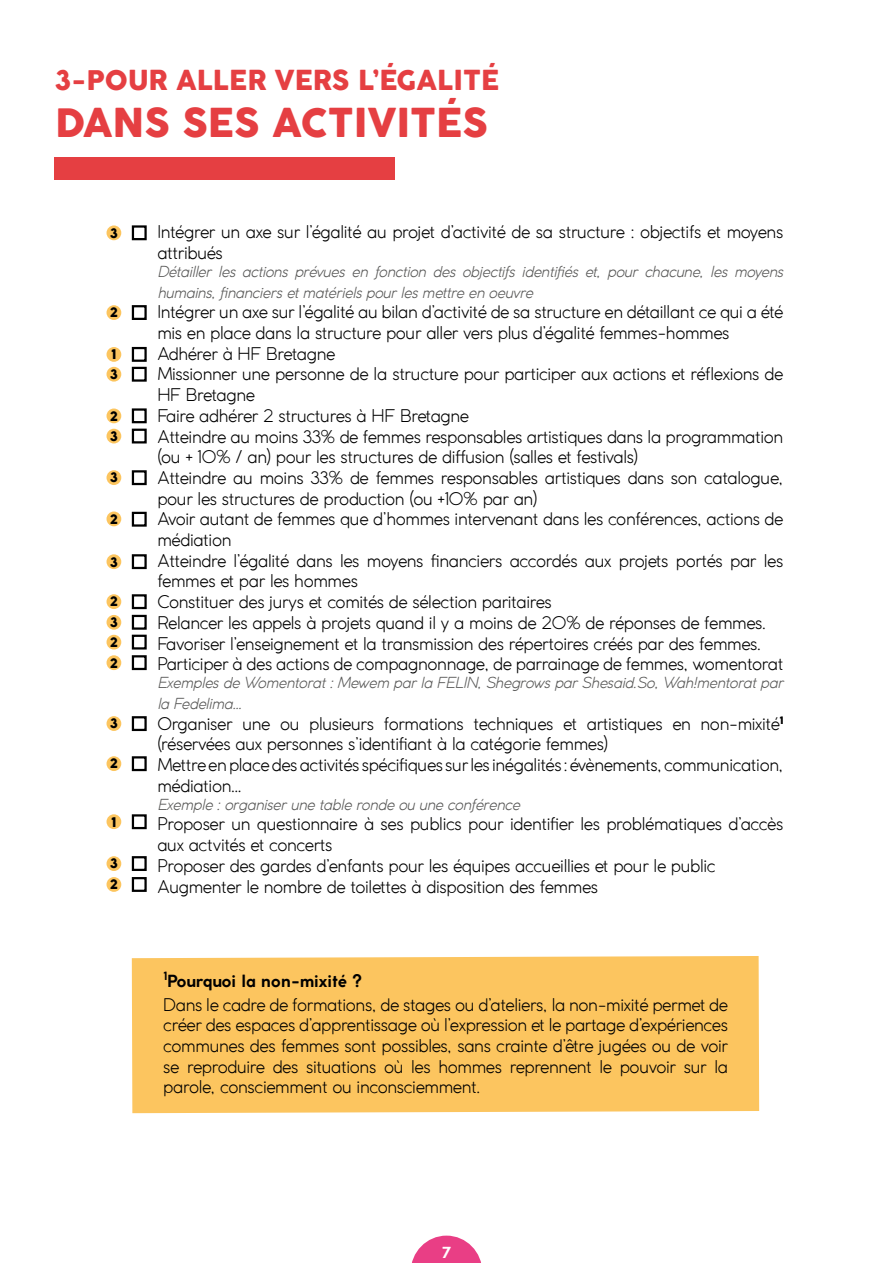
<style>
.page{position:relative;width:893px;height:1263px;background:#fff}
.page>*{position:absolute;margin:0;border:0;box-sizing:border-box;transform-origin:0 0}
.t1{font:800 39px "Coco Gothic";color:#e53f42}
.t2{font:800 27px "Coco Gothic";color:#e53f42}
.t3{font:300 17.25px/20.7px "Coco Gothic";letter-spacing:-.02em;color:#000}
.t4{font:700 16.5px "Coco Gothic";color:#000}
.t5{font:700 15.3px "Coco Gothic";color:#fff}
.t6{font:italic 300 15px/20.7px "Coco Gothic";letter-spacing:-.02em;color:#575756}
.t7{font:800 13.05px/20.2px "Coco Gothic";color:#000;text-align:justify}
</style>
<div class="page">
<svg style="left:412px;top:1235px;width:69px;height:28px"></svg>
<div style="left:54px;top:157px;width:340px;height:23px;background:#e53f42"></div>
<div style="left:132px;top:225px;width:15px;height:15px;border:2px solid #000"></div>
<div style="left:132px;top:408px;width:15px;height:15px;border:2px solid #000"></div>
<div style="left:132px;top:305px;width:15px;height:15px;border:2px solid #000"></div>
<div style="left:132px;top:347px;width:15px;height:15px;border:2px solid #000"></div>
<div style="left:132px;top:367px;width:15px;height:15px;border:2px solid #000"></div>
<div style="left:132px;top:429px;width:15px;height:14px;border:2px solid #000"></div>
<div style="left:132px;top:470px;width:15px;height:15px;border:2px solid #000"></div>
<div style="left:132px;top:512px;width:15px;height:15px;border:2px solid #000"></div>
<div style="left:132px;top:554px;width:15px;height:15px;border:2px solid #000"></div>
<div style="left:132px;top:655px;width:15px;height:15px;border:2px solid #000"></div>
<div style="left:132px;top:594px;width:15px;height:15px;border:2px solid #000"></div>
<div style="left:132px;top:615px;width:15px;height:15px;border:2px solid #000"></div>
<div style="left:132px;top:635px;width:15px;height:14px;border:2px solid #000"></div>
<div style="left:132px;top:716px;width:15px;height:15px;border:2px solid #000"></div>
<div style="left:132px;top:756px;width:15px;height:15px;border:2px solid #000"></div>
<div style="left:132px;top:814px;width:15px;height:15px;border:2px solid #000"></div>
<div style="left:132px;top:856px;width:15px;height:15px;border:2px solid #000"></div>
<div style="left:132px;top:877px;width:15px;height:15px;border:2px solid #000"></div>
<div style="left:107px;top:305px;width:14px;height:15px;background:#fcc55f;border-radius:50%"></div>
<div style="left:107px;top:347px;width:14px;height:15px;background:#fcc55f;border-radius:50%"></div>
<div style="left:107px;top:225px;width:14px;height:15px;background:#fcc55f;border-radius:50%"></div>
<div style="left:107px;top:408px;width:14px;height:15px;background:#fcc55f;border-radius:50%"></div>
<div style="left:107px;top:367px;width:14px;height:15px;background:#fcc55f;border-radius:50%"></div>
<div style="left:107px;top:429px;width:14px;height:14px;background:#fcc55f;border-radius:50%"></div>
<div style="left:107px;top:470px;width:14px;height:15px;background:#fcc55f;border-radius:50%"></div>
<div style="left:107px;top:511px;width:14px;height:15px;background:#fcc55f;border-radius:50%"></div>
<div style="left:107px;top:594px;width:14px;height:15px;background:#fcc55f;border-radius:50%"></div>
<div style="left:107px;top:554px;width:14px;height:15px;background:#fcc55f;border-radius:50%"></div>
<div style="left:107px;top:615px;width:14px;height:15px;background:#fcc55f;border-radius:50%"></div>
<div style="left:107px;top:635px;width:14px;height:14px;background:#fcc55f;border-radius:50%"></div>
<div style="left:107px;top:655px;width:14px;height:15px;background:#fcc55f;border-radius:50%"></div>
<div style="left:107px;top:716px;width:14px;height:15px;background:#fcc55f;border-radius:50%"></div>
<div style="left:107px;top:756px;width:14px;height:15px;background:#fcc55f;border-radius:50%"></div>
<div style="left:107px;top:856px;width:14px;height:15px;background:#fcc55f;border-radius:50%"></div>
<div style="left:107px;top:877px;width:14px;height:15px;background:#fcc55f;border-radius:50%"></div>
<div style="left:107px;top:814px;width:14px;height:15px;background:#fcc55f;border-radius:50%"></div>
<div style="left:132px;top:956px;width:627px;height:157px;background:#fcc55f"></div>
<h2 class="t2" style="left:55px;top:60px;width:445px">3-POUR ALLER VERS L’ÉGALITÉ</h2>
<h1 class="t1" style="left:55px;top:93px;width:434px">DANS SES ACTIVITÉS</h1>
<p class="t7" style="left:110px;top:223px;width:9px">3</p>
<p class="t7" style="left:110px;top:303px;width:10px">2</p>
<p class="t7" style="left:111px;top:345px;width:6px">1</p>
<p class="t7" style="left:110px;top:364px;width:9px">3</p>
<p class="t7" style="left:110px;top:406px;width:10px">2</p>
<p class="t7" style="left:110px;top:426px;width:9px">3</p>
<p class="t7" style="left:110px;top:468px;width:9px">3</p>
<p class="t7" style="left:110px;top:509px;width:10px">2</p>
<p class="t7" style="left:110px;top:552px;width:9px">3</p>
<p class="t7" style="left:110px;top:592px;width:10px">2</p>
<p class="t7" style="left:110px;top:612px;width:10px">3<br>2<br>2</p>
<p class="t7" style="left:110px;top:714px;width:9px">3</p>
<p class="t7" style="left:110px;top:754px;width:10px">2</p>
<p class="t7" style="left:111px;top:812px;width:6px">1</p>
<p class="t7" style="left:110px;top:853px;width:10px;line-height:20.9px">3<br>2</p>
<p class="t3" style="left:157px;top:221px;width:628px">Intégrer un axe sur l’égalité au projet d’activité de sa structure : objectifs et moyens attribués</p>
<p class="t6" style="left:157px;top:261px;width:627px">Détailler les actions prévues en fonction des objectifs identifiés et, pour chacune, les moyens humains, financiers et matériels pour les mettre en oeuvre</p>
<p class="t3" style="left:157px;top:301px;width:628px">Intégrer un axe sur l’égalité au bilan d’activité de sa structure en détaillant ce qui a été mis en place dans la structure pour aller vers plus d’égalité femmes-hommes Adhérer à HF Bretagne<br>Missionner une personne de la structure pour participer aux actions et réflexions de HF Bretagne<br>Faire adhérer 2 structures à HF Bretagne<br>Atteindre au moins 33% de femmes responsables artistiques dans la programmation (ou + 10% / an) pour les structures de diffusion (salles et festivals)<br>Atteindre au moins 33% de femmes responsables artistiques dans son catalogue, pour les structures de production (ou +10% par an)<br>Avoir autant de femmes que d’hommes intervenant dans les conférences, actions de médiation<br>Atteindre l’égalité dans les moyens financiers accordés aux projets portés par les femmes et par les hommes<br>Constituer des jurys et comités de sélection paritaires<br>Relancer les appels à projets quand il y a moins de 20% de réponses de femmes.<br>Favoriser l’enseignement et la transmission des répertoires créés par des femmes.<br>Participer à des actions de compagnonnage, de parrainage de femmes, womentorat</p>
<p class="t6" style="left:157px;top:672px;width:627px">Exemples de Womentorat : Mewem par la FELIN, Shegrows par Shesaid.So, Wah!mentorat par la Fedelima…</p>
<p class="t3" style="left:157px;top:713px;width:628px">Organiser une ou plusieurs formations techniques et artistiques en non-mixité<sup>1 </sup>(réservées aux personnes s’identifiant à la catégorie femmes)<br>Mettre en place des activités spécifiques sur les inégalités : évènements, communication, médiation…</p>
<p class="t6" style="left:157px;top:793px;width:364px">Exemple : organiser une table ronde ou une conférence</p>
<p class="t3" style="left:157px;top:813px;width:627px">Proposer un questionnaire à ses publics pour identifier les problématiques d’accès aux actvités et concerts<br>Proposer des gardes d’enfants pour les équipes accueillies et pour le public Augmenter le nombre de toilettes à disposition des femmes</p>
<p class="t4" style="left:163px;top:968px;width:200px"><sup>1</sup>Pourquoi la non-mixité ?</p>
<p class="t3" style="left:163px;top:993px;width:566px;text-align:justify">Dans le cadre de formations, de stages ou d’ateliers, la non-mixité permet de créer des espaces d’apprentissage où l’expression et le partage d’expériences communes des femmes sont possibles, sans crainte d’être jugées ou de voir se reproduire des situations où les hommes reprennent le pouvoir sur la parole, consciemment ou inconsciemment.</p>
<p class="t5" style="left:442px;top:1241px;width:10px">7</p>
</div>
